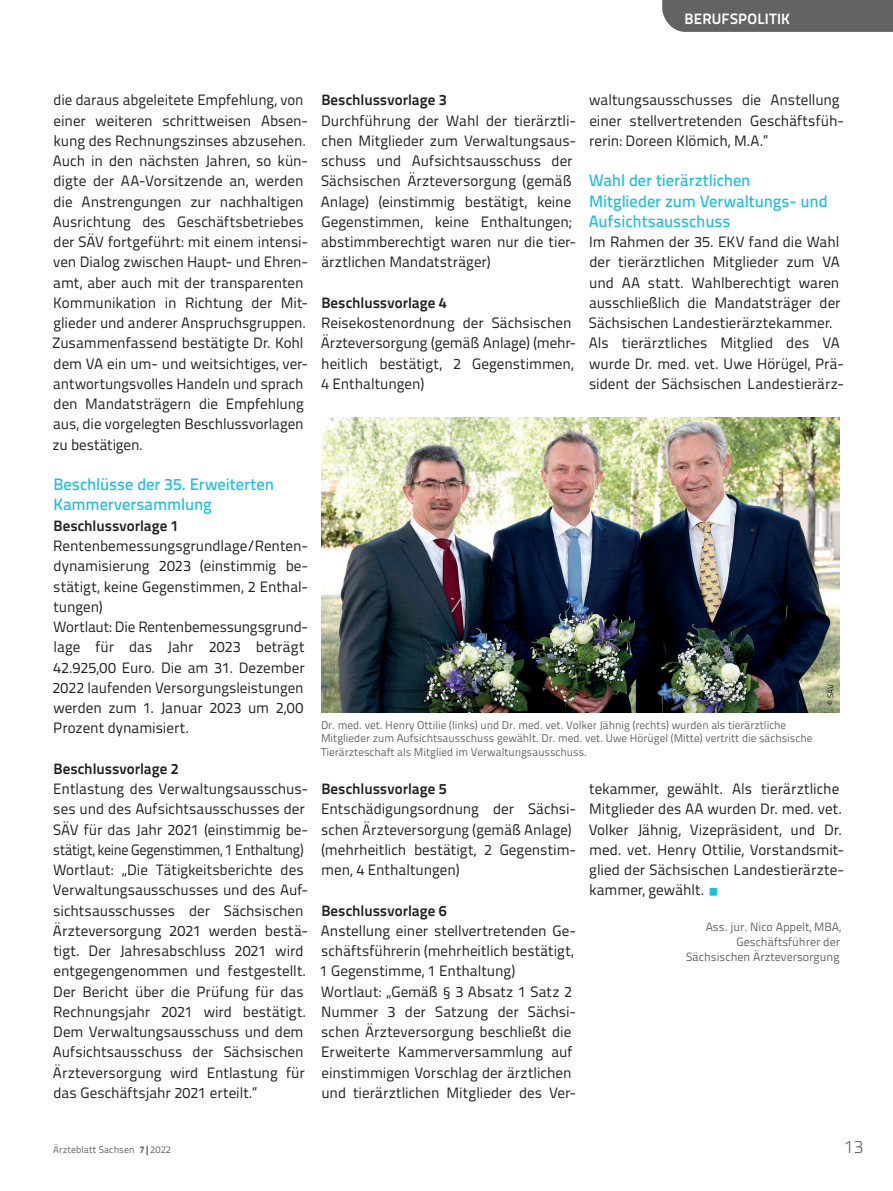
<style>
.page{position:relative;width:893px;height:1191px;background:#fff}
.page>*{position:absolute;margin:0;border:0;box-sizing:border-box;transform-origin:0 0}
.t1{font:300 18px "Titillium Text";color:#636366}
.t2{font:500 16.5px/20.2px "Titillium Text";letter-spacing:-.005em;color:#1cbfdf}
.t3{font:15px/20.2px "Titillium Text";color:#231f20}
.t4{font:700 15px "Titillium Text";color:#231f20}
.t5{font:700 15px "Titillium Text";letter-spacing:.01em;color:#fff}
.t6{font:12px/15px "Titillium Text";color:#636366;text-align:right}
.t7{font:11.25px/13.5px "Titillium Text";color:#636366}
.t8{font:9.75px "Titillium Text";letter-spacing:.01em;color:#636366}
.t9{font:8.25px "Titillium Text";color:#231f20}
.s1{color:#1cbfdf}
.s2{font-weight:800}
</style>
<div class="page">
<div style="left:662px;top:0;width:231px;height:32px;background:#636366"></div>
<img style="left:321px;top:417px;width:519px;height:295px">
<p class="t5" style="left:685px;top:7px;width:107px">BERUFSPOLITIK</p>
<p class="t3" style="left:52px;top:89px;width:258px">die daraus abgeleitete Empfehlung, von einer weiteren schrittweisen Absen&shy;kung des Rechnungszinses abzusehen.<br>Auch in den nächsten Jahren, so kün&shy;digte der AA-Vorsitzende an, werden die Anstrengungen zur nachhaltigen Ausrichtung des Geschäftsbetriebes der SÄV fortgeführt: mit einem intensi&shy;ven Dialog zwischen Haupt- und Ehren&shy;amt, aber auch mit der transparenten Kommunikation in Richtung der Mit&shy;glieder und anderer Anspruchsgruppen.<br>Zusammenfassend bestätigte Dr. Kohl dem VA ein um- und weitsichtiges, ver&shy;antwortungsvolles Handeln und sprach den Mandatsträgern die Empfehlung aus, die vorgelegten Beschlussvorlagen zu bestätigen.</p>
<p class="t2" style="left:53px;top:473px;width:222px">Beschlüsse der 35. Erweiterten<br>Kammerversammlung</p>
<p class="t4" style="left:53px;top:514px;width:127px">Beschlussvorlage 1</p>
<p class="t3" style="left:53px;top:535px;width:257px">Rentenbemessungsgrundlage/Renten&shy;dynamisierung 2023 (einstimmig be&shy;stätigt, keine Gegenstimmen, 2 Enthal&shy;tungen)<br>Wortlaut: Die Rentenbemessungsgrund&shy;lage für das Jahr 2023 beträgt<br>42.925,00 Euro. Die am 31. Dezember<br>2022 laufenden Versorgungsleistungen werden zum 1. Januar 2023 um 2,00<br>Prozent dynamisiert.</p>
<p class="t4" style="left:53px;top:757px;width:127px">Beschlussvorlage 2</p>
<p class="t3" style="left:53px;top:778px;width:257px">Entlastung des Verwaltungsausschus&shy;ses und des Aufsichtsausschusses der SÄV für das Jahr 2021 (einstimmig be&shy;stätigt, keine Gegenstimmen, 1 Enthaltung)<br>Wortlaut: „Die Tätigkeitsberichte des Verwaltungsausschusses und des Auf&shy;sichtsausschusses der Sächsischen Ärzteversorgung 2021 werden bestä&shy;tigt. Der Jahresabschluss 2021 wird entgegengenommen und festgestellt.<br>Der Bericht über die Prüfung für das Rechnungsjahr 2021 wird bestätigt.<br>Dem Verwaltungsausschuss und dem Aufsichtsausschuss der Sächsischen Ärzteversorgung wird Entlastung für das Geschäftsjahr 2021 erteilt.“</p>
<p class="t4" style="left:321px;top:88px;width:127px">Beschlussvorlage 3</p>
<p class="t3" style="left:321px;top:109px;width:257px">Durchführung der Wahl der tierärztli&shy;chen Mitglieder zum Verwaltungsaus&shy;schuss und Aufsichtsausschuss der Sächsischen Ärzteversorgung (gemäß Anlage) (einstimmig bestätigt, keine Gegenstimmen, keine Enthaltungen; abstimmberechtigt waren nur die tier&shy;ärztlichen Mandatsträger)</p>
<p class="t4" style="left:321px;top:291px;width:127px">Beschlussvorlage 4</p>
<p class="t3" style="left:321px;top:312px;width:257px">Reisekostenordnung der Sächsischen Ärzteversorgung (gemäß Anlage) (mehr&shy;heitlich bestätigt, 2 Gegenstimmen, 4 Enthaltungen)</p>
<p class="t3" style="left:589px;top:89px;width:256px">waltungsausschusses die Anstellung einer stellvertretenden Geschäftsfüh&shy;rerin: Doreen Klömich, M.A.“</p>
<p class="t2" style="left:589px;top:169px;width:241px">Wahl der tierärztlichen<br>Mitglieder zum Verwaltungs- und<br>Aufsichtsausschuss</p>
<p class="t3" style="left:589px;top:231px;width:257px">Im Rahmen der 35. EKV fand die Wahl der tierärztlichen Mitglieder zum VA und AA statt. Wahlberechtigt waren ausschließlich die Mandatsträger der Sächsischen Landestierärztekammer.<br>Als tierärztliches Mitglied des VA wurde Dr. med. vet. Uwe Hörügel, Prä&shy;sident der Sächsischen Landestierärz-</p>
<p class="t9" style="left:825px;top:705px;width:22px;rotate:-90deg">© SÄV</p>
<p class="t7" style="left:321px;top:717px;width:493px">Dr. med. vet. Henry Ottilie (links) und Dr. med. vet. Volker Jähnig (rechts) wurden als tierärztliche<br>Mitglieder zum Aufsichtsausschuss gewählt. Dr. med. vet. Uwe Hörügel (Mitte) vertritt die sächsische<br>Tierärzteschaft als Mitglied im Verwaltungsausschuss.</p>
<p class="t4" style="left:321px;top:777px;width:127px">Beschlussvorlage 5</p>
<p class="t3" style="left:321px;top:798px;width:256px">Entschädigungsordnung der Sächsi&shy;schen Ärzteversorgung (gemäß Anlage) (mehrheitlich bestätigt, 2 Gegenstim&shy;men, 4 Enthaltungen)</p>
<p class="t4" style="left:321px;top:898px;width:127px">Beschlussvorlage 6</p>
<p class="t3" style="left:320px;top:919px;width:258px">Anstellung einer stellvertretenden Ge&shy;schäftsführerin (mehrheitlich bestätigt, 1 Gegenstimme, 1 Enthaltung)<br>Wortlaut: „Gemäß § 3 Absatz 1 Satz 2<br>Nummer 3 der Satzung der Sächsi&shy;schen Ärzteversorgung beschließt die Erweiterte Kammerversammlung auf einstimmigen Vorschlag der ärztlichen und tierärztlichen Mitglieder des Ver-</p>
<p class="t3" style="left:589px;top:778px;width:257px">tekammer, gewählt. Als tierärztliche Mitglieder des AA wurden Dr. med. vet.<br>Volker Jähnig, Vizepräsident, und Dr. med. vet. Henry Ottilie, Vorstandsmit&shy;glied der Sächsischen Landestierärzte&shy;kammer, gewählt. <span class="s1">○</span></p>
<p class="t6" style="left:686px;top:918px;width:156px">Ass. jur. Nico Appelt, MBA,<br>Geschäftsführer der<br>Sächsischen Ärzteversorgung</p>
<p class="t8" style="left:53px;top:1142px;width:119px">Ärzteblatt Sachsen <span class="s2">7|</span>2022</p>
<p class="t1" style="left:844px;top:1133px;width:21px">13</p>
</div>
